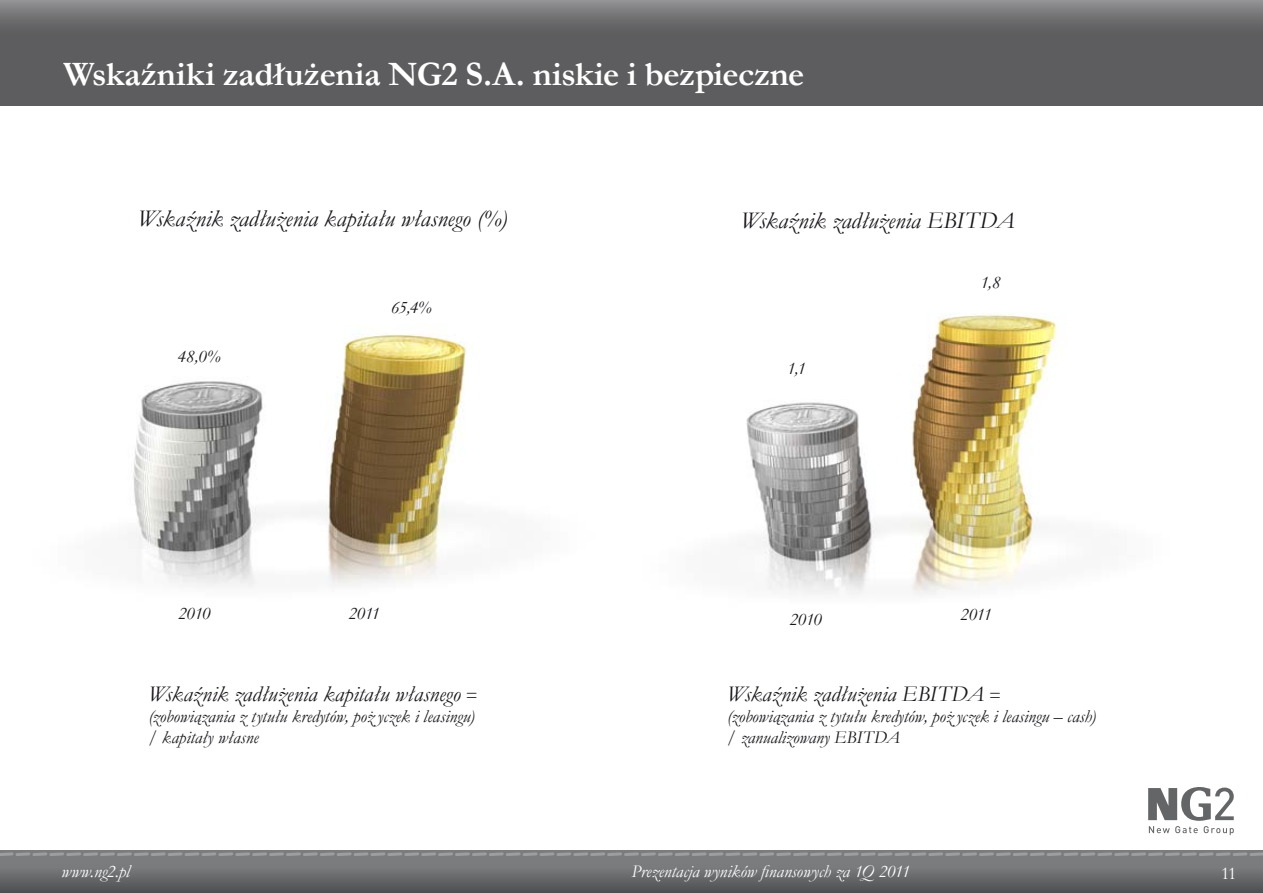
<style>
.page{position:relative;width:1263px;height:893px;background:#fff}
.page>*{position:absolute;margin:0;border:0;box-sizing:border-box;transform-origin:0 0}
.t1{font:700 34.5px "Garamond";letter-spacing:-.01em;color:#fff}
.t2{font:italic 24px "Garamond";letter-spacing:-.005em;color:#1a171c}
.t3{font:italic 22.5px "Garamond";letter-spacing:-.005em;color:#1a171c}
.t4{font:italic 18px/21px "Garamond";letter-spacing:-.005em;color:#1a171c}
.t5{font:italic 18px "Garamond";letter-spacing:-.005em;color:#fff}
.t6{font:18px "Garamond";color:#fff}
.s1{font-size:18px}
</style>
<div class="page">
<div style="left:0;top:850px;width:1263px;height:43px;background:#7b7c7e"></div>
<svg style="left:0;top:0;width:1263px;height:106px;background:#646466"></svg>
<svg style="left:0;top:873px;width:1263px;height:20px;fill:#5e5f61"></svg>
<svg style="left:0;top:852px;width:1263px;height:4px"></svg>
<svg style="left:1148px;top:787px;width:86px;height:48px"></svg>
<img style="left:746px;top:314px;width:311px;height:281px">
<img style="left:133px;top:334px;width:333px;height:254px">
<h1 class="t1" style="left:64px;top:51px;width:742px">Wskaźniki zadłużenia NG2 S.A. niskie i bezpieczne</h1>
<h2 class="t2" style="left:138px;top:202px;width:371px">Wskaźnik zadłużenia kapitału własnego (%)</h2>
<p class="t4" style="left:178px;top:345px;width:44px">48,0%</p>
<p class="t4" style="left:178px;top:603px;width:34px">2010</p>
<p class="t4" style="left:391px;top:296px;width:42px">65,4%</p>
<p class="t4" style="left:348px;top:603px;width:33px">2011</p>
<p class="t3" style="left:148px;top:678px;width:330px">Wskaźnik zadłużenia kapitału własnego <span class="s1">=</span></p>
<p class="t4" style="left:148px;top:705px;width:328px">(zobowiązania z tytułu kredytów, poż yczek i leasingu) / kapitały własne</p>
<h2 class="t2" style="left:741px;top:204px;width:276px">Wskaźnik zadłużenia EBITDA</h2>
<p class="t4" style="left:787px;top:357px;width:20px">1,1</p>
<p class="t4" style="left:789px;top:608px;width:34px">2010</p>
<p class="t4" style="left:980px;top:271px;width:21px">1,8</p>
<p class="t4" style="left:960px;top:603px;width:33px">2011</p>
<p class="t3" style="left:727px;top:678px;width:275px">Wskaźnik zadłużenia EBITDA <span class="s1">=</span></p>
<p class="t4" style="left:727px;top:705px;width:370px">(zobowiązania z tytułu kredytów, poż yczek i leasingu – cash) / zanualizowany EBITDA</p>
<p class="t5" style="left:62px;top:859px;width:70px">www.ng2.pl</p>
<p class="t5" style="left:631px;top:859px;width:280px">Prezentacja wyników finansowych za 1Q 2011</p>
<p class="t6" style="left:1221px;top:861px;width:17px">11</p>
</div>
